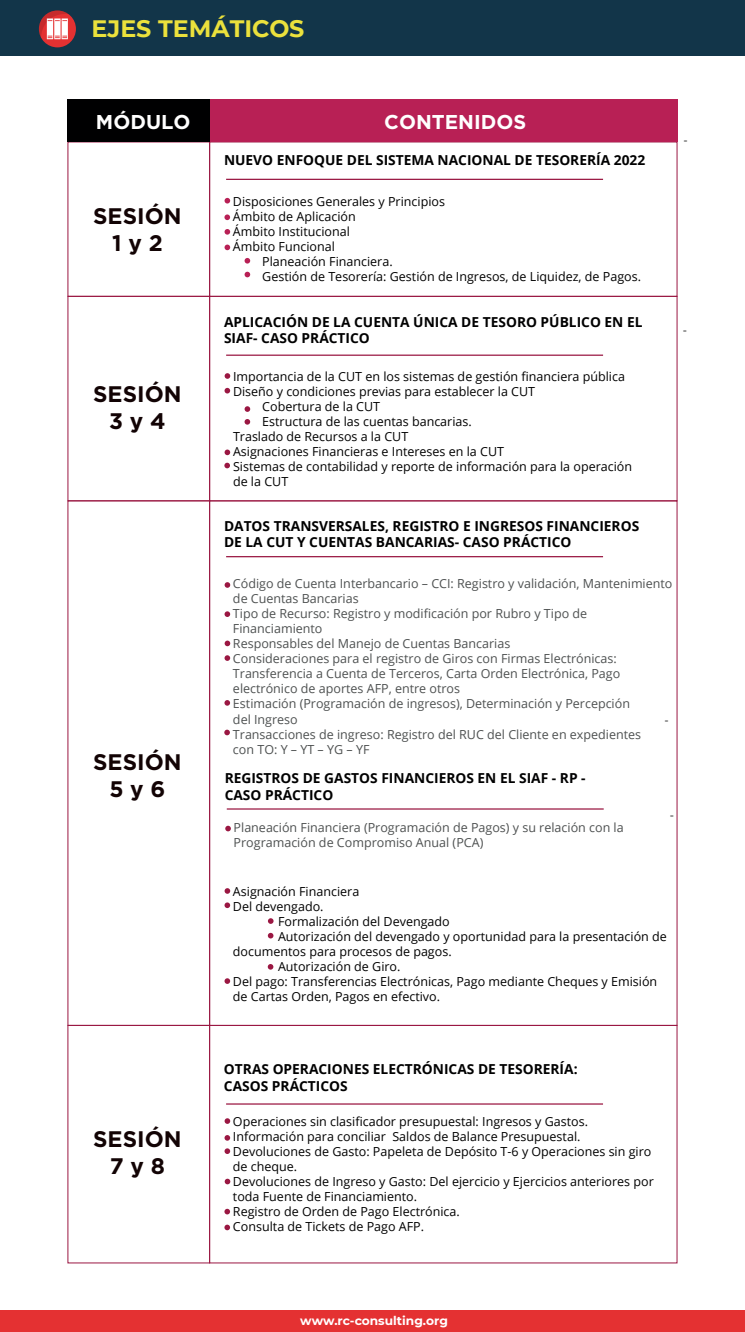
<style>
.page{position:relative;width:745px;height:1332px;background:#fff}
.page>*{position:absolute;margin:0;border:0;box-sizing:border-box;transform-origin:0 0}
.t1{font:700 23.75px "Montserrat";color:#ebe13c}
.t2{font:700 22.5px/27px "Gotham";color:#120304;text-align:center}
.t3{font:700 20px "Gotham";color:#fff}
.t4{font:700 13.75px/16.5px "Open Sans";color:#000001}
.t5{font:12.5px/15px "Open Sans";color:#000001}
.t6{font:12.5px/15px "Open Sans";color:#4e5151}
.t7{font:700 12.25px "Montserrat";color:#fff}
.t8{font:11.25px "Montserrat";color:#000001}
</style>
<div class="page">
<div style="left:1px;top:0;width:743px;height:56px;background:#123549"></div>
<div style="left:39px;top:10px;width:37px;height:37px;background:#e43132;border-radius:50%"></div>
<svg style="left:39px;top:10px;width:29px;height:29px"></svg>
<div style="left:209px;top:296px;width:468px;height:205px;border:1px solid #9a1742"></div>
<div style="left:68px;top:296px;width:142px;height:205px;border:1px solid #9a1742"></div>
<div style="left:68px;top:99px;width:142px;height:43px;background:#000001"></div>
<div style="left:210px;top:99px;width:467px;height:43px;background:#b82055"></div>
<svg style="left:224px;top:198px;width:6px;height:5px"></svg>
<svg style="left:224px;top:214px;width:6px;height:6px"></svg>
<svg style="left:224px;top:229px;width:6px;height:5px"></svg>
<svg style="left:244px;top:258px;width:6px;height:5px"></svg>
<svg style="left:224px;top:244px;width:6px;height:6px"></svg>
<svg style="left:244px;top:272px;width:6px;height:5px"></svg>
<hr style="left:226px;top:179px;width:376px;height:1px;background:#9a1742">
<svg style="left:224px;top:373px;width:6px;height:6px"></svg>
<svg style="left:244px;top:406px;width:6px;height:6px"></svg>
<svg style="left:244px;top:419px;width:6px;height:5px"></svg>
<svg style="left:224px;top:388px;width:6px;height:5px"></svg>
<svg style="left:224px;top:449px;width:6px;height:6px"></svg>
<svg style="left:224px;top:462px;width:6px;height:6px"></svg>
<hr style="left:226px;top:354px;width:376px;height:2px;background:#9a1742">
<div style="left:68px;top:500px;width:142px;height:525px;border:1px solid #9a1742"></div>
<svg style="left:224px;top:582px;width:6px;height:5px"></svg>
<svg style="left:224px;top:611px;width:6px;height:6px"></svg>
<svg style="left:224px;top:640px;width:6px;height:6px"></svg>
<svg style="left:224px;top:655px;width:6px;height:6px"></svg>
<svg style="left:224px;top:700px;width:6px;height:5px"></svg>
<svg style="left:224px;top:729px;width:6px;height:6px"></svg>
<hr style="left:226px;top:556px;width:376px;height:1px;background:#9a1742">
<svg style="left:225px;top:825px;width:6px;height:6px"></svg>
<hr style="left:227px;top:808px;width:376px;height:1px;background:#9a1742">
<svg style="left:224px;top:888px;width:6px;height:5px"></svg>
<svg style="left:224px;top:902px;width:6px;height:6px"></svg>
<svg style="left:268px;top:918px;width:5px;height:5px"></svg>
<svg style="left:268px;top:932px;width:5px;height:6px"></svg>
<svg style="left:267px;top:964px;width:6px;height:5px"></svg>
<svg style="left:224px;top:978px;width:6px;height:5px"></svg>
<div style="left:209px;top:1025px;width:468px;height:238px;border:1px solid #9a1742"></div>
<div style="left:68px;top:1024px;width:142px;height:239px;border:1px solid #9a1742"></div>
<svg style="left:224px;top:1118px;width:6px;height:5px"></svg>
<svg style="left:224px;top:1135px;width:6px;height:5px"></svg>
<svg style="left:224px;top:1148px;width:6px;height:5px"></svg>
<svg style="left:224px;top:1178px;width:6px;height:6px"></svg>
<svg style="left:224px;top:1208px;width:6px;height:6px"></svg>
<svg style="left:224px;top:1224px;width:6px;height:6px"></svg>
<hr style="left:226px;top:1103px;width:376px;height:1px;background:#9a1742">
<div style="left:0;top:1309px;width:744px;height:22px;background:#e43132"></div>
<h1 class="t1" style="left:91px;top:11px;width:214px">EJES TEMÁTICOS</h1>
<h3 class="t3" style="left:96px;top:108px;width:96px">MÓDULO</h3>
<h3 class="t3" style="left:384px;top:108px;width:143px">CONTENIDOS</h3>
<h2 class="t2" style="left:93px;top:202px;width:90px">SESIÓN<br>1 y 2</h2>
<h2 class="t2" style="left:93px;top:380px;width:90px">SESIÓN<br>3 y 4</h2>
<p class="t4" style="left:224px;top:151px;width:422px">NUEVO ENFOQUE DEL SISTEMA NACIONAL DE TESORERÍA 2022</p>
<p class="t5" style="left:233px;top:194px;width:213px">Disposiciones Generales y Principios</p>
<p class="t5" style="left:233px;top:209px;width:124px">Ámbito de Aplicación</p>
<p class="t5" style="left:233px;top:224px;width:118px">Ámbito Institucional</p>
<p class="t5" style="left:233px;top:239px;width:103px">Ámbito Funcional</p>
<p class="t5" style="left:262px;top:254px;width:132px">Planeación Financiera.</p>
<p class="t5" style="left:262px;top:269px;width:380px">Gestión de Tesorería: Gestión de Ingresos, de Liquidez, de Pagos.</p>
<p class="t4" style="left:224px;top:313px;width:419px">APLICACIÓN DE LA CUENTA ÚNICA DE TESORO PÚBLICO EN EL<br>SIAF- CASO PRÁCTICO</p>
<p class="t5" style="left:233px;top:368px;width:393px">Importancia de la CUT en los sistemas de gestión financiera pública</p>
<p class="t5" style="left:233px;top:383px;width:303px">Diseño y condiciones previas para establecer la CUT</p>
<p class="t5" style="left:262px;top:398px;width:119px">Cobertura de la CUT</p>
<p class="t5" style="left:262px;top:413px;width:211px">Estructura de las cuentas bancarias.</p>
<p class="t5" style="left:233px;top:428px;width:177px">Traslado de Recursos a la CUT</p>
<p class="t5" style="left:233px;top:443px;width:272px">Asignaciones Financieras e Intereses en la CUT</p>
<p class="t5" style="left:233px;top:458px;width:400px">Sistemas de contabilidad y reporte de información para la operación</p>
<p class="t5" style="left:233px;top:473px;width:57px">de la CUT</p>
<p class="t8" style="left:683px;top:133px;width:6px">-</p>
<p class="t8" style="left:682px;top:322px;width:6px">-</p>
<h2 class="t2" style="left:93px;top:748px;width:90px">SESIÓN<br>5 y 6</h2>
<p class="t4" style="left:224px;top:517px;width:416px">DATOS TRANSVERSALES, REGISTRO E INGRESOS FINANCIEROS<br>DE LA CUT Y CUENTAS BANCARIAS- CASO PRÁCTICO</p>
<p class="t6" style="left:233px;top:576px;width:440px">Código de Cuenta Interbancario – CCI: Registro y validación, Mantenimiento de Cuentas Bancarias<br>Tipo de Recurso: Registro y modificación por Rubro y Tipo de Financiamiento<br>Responsables del Manejo de Cuentas Bancarias<br>Consideraciones para el registro de Giros con Firmas Electrónicas:<br>Transferencia a Cuenta de Terceros, Carta Orden Electrónica, Pago electrónico de aportes AFP, entre otros<br>Estimación (Programación de ingresos), Determinación y Percepción<br>del Ingreso<br>Transacciones de ingreso: Registro del RUC del Cliente en expedientes<br>con TO: Y – YT – YG – YF</p>
<p class="t8" style="left:664px;top:712px;width:6px">-</p>
<p class="t4" style="left:224px;top:769px;width:362px">REGISTROS DE GASTOS FINANCIEROS EN EL SIAF - RP -<br>CASO PRÁCTICO</p>
<p class="t6" style="left:233px;top:819px;width:391px">Planeación Financiera (Programación de Pagos) y su relación con la<br>Programación de Compromiso Anual (PCA)</p>
<p class="t8" style="left:669px;top:807px;width:6px">-</p>
<p class="t5" style="left:233px;top:883px;width:128px">Asignación Financiera<br>Del devengado.</p>
<p class="t5" style="left:278px;top:913px;width:173px">Formalización del Devengado</p>
<p class="t5" style="left:278px;top:928px;width:390px">Autorización del devengado y oportunidad para la presentación de</p>
<p class="t5" style="left:233px;top:943px;width:220px">documentos para procesos de pagos.</p>
<p class="t5" style="left:278px;top:958px;width:124px">Autorización de Giro.</p>
<p class="t5" style="left:233px;top:973px;width:425px">Del pago: Transferencias Electrónicas, Pago mediante Cheques y Emisión</p>
<p class="t5" style="left:233px;top:988px;width:208px">de Cartas Orden, Pagos en efectivo.</p>
<p class="t4" style="left:224px;top:1060px;width:355px">OTRAS OPERACIONES ELECTRÓNICAS DE TESORERÍA:<br>CASOS PRÁCTICOS</p>
<h2 class="t2" style="left:93px;top:1125px;width:90px">SESIÓN<br>7 y 8</h2>
<p class="t5" style="left:233px;top:1113px;width:422px">Operaciones sin clasificador presupuestal: Ingresos y Gastos.<br>Información para conciliar Saldos de Balance Presupuestal.<br>Devoluciones de Gasto: Papeleta de Depósito T-6 y Operaciones sin giro de cheque.<br>Devoluciones de Ingreso y Gasto: Del ejercicio y Ejercicios anteriores por toda Fuente de Financiamiento.<br>Registro de Orden de Pago Electrónica.<br>Consulta de Tickets de Pago AFP.</p>
<p class="t7" style="left:300px;top:1311px;width:149px">www.rc-consulting.org</p>
</div>
